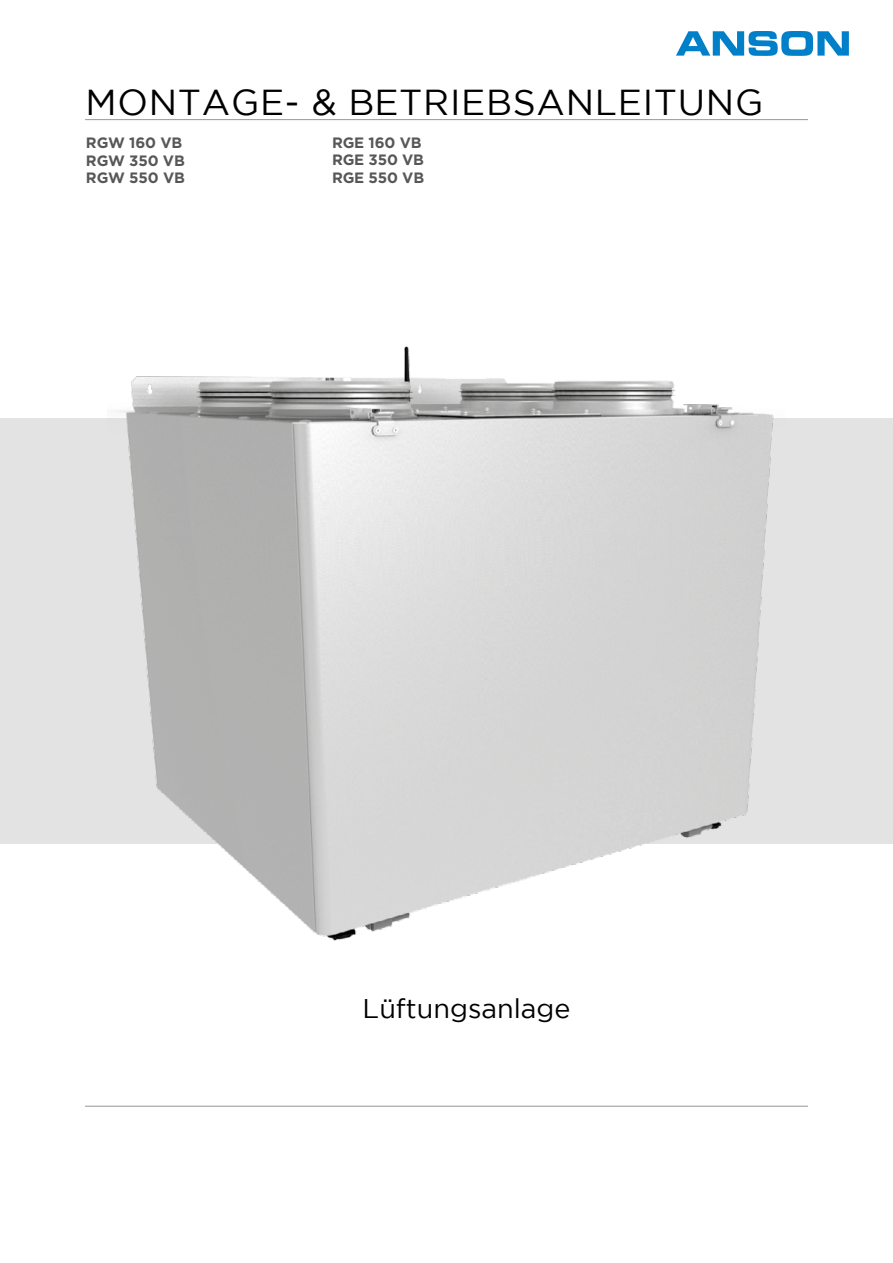
<style>
.page{position:relative;width:893px;height:1263px;background:#fff}
.page>*{position:absolute;margin:0;border:0;box-sizing:border-box;transform-origin:0 0}
.t1{font:36px "Gotham";letter-spacing:.02em;color:#000}
.t2{font:27px "Gotham";color:#000}
.t3{font:700 15px/17.7px "Gotham";letter-spacing:-.01em;color:#575756}
</style>
<div class="page">
<hr style="left:85px;top:119px;width:723px;height:1px;background:#9d9d9c">
<div style="left:0;top:419px;width:893px;height:425px;background:#e3e3e3"></div>
<img style="left:107px;top:346px;width:679px;height:595px">
<hr style="left:85px;top:1106px;width:723px;height:1px;background:#9d9d9c">
<img style="left:677px;top:32px;width:171px;height:23px">
<h1 class="t1" style="left:85px;top:83px;width:679px">MONTAGE- &amp; BETRIEBSANLEITUNG</h1>
<p class="t3" style="left:86px;top:133px;width:101px">RGW 160 VB<br>RGW 350 VB<br>RGW 550 VB</p>
<p class="t3" style="left:332px;top:134px;width:94px;line-height:17.2px">RGE 160 VB<br>RGE 350 VB<br>RGE 550 VB</p>
<h2 class="t2" style="left:363px;top:993px;width:209px">Lüftungsanlage</h2>
</div>
